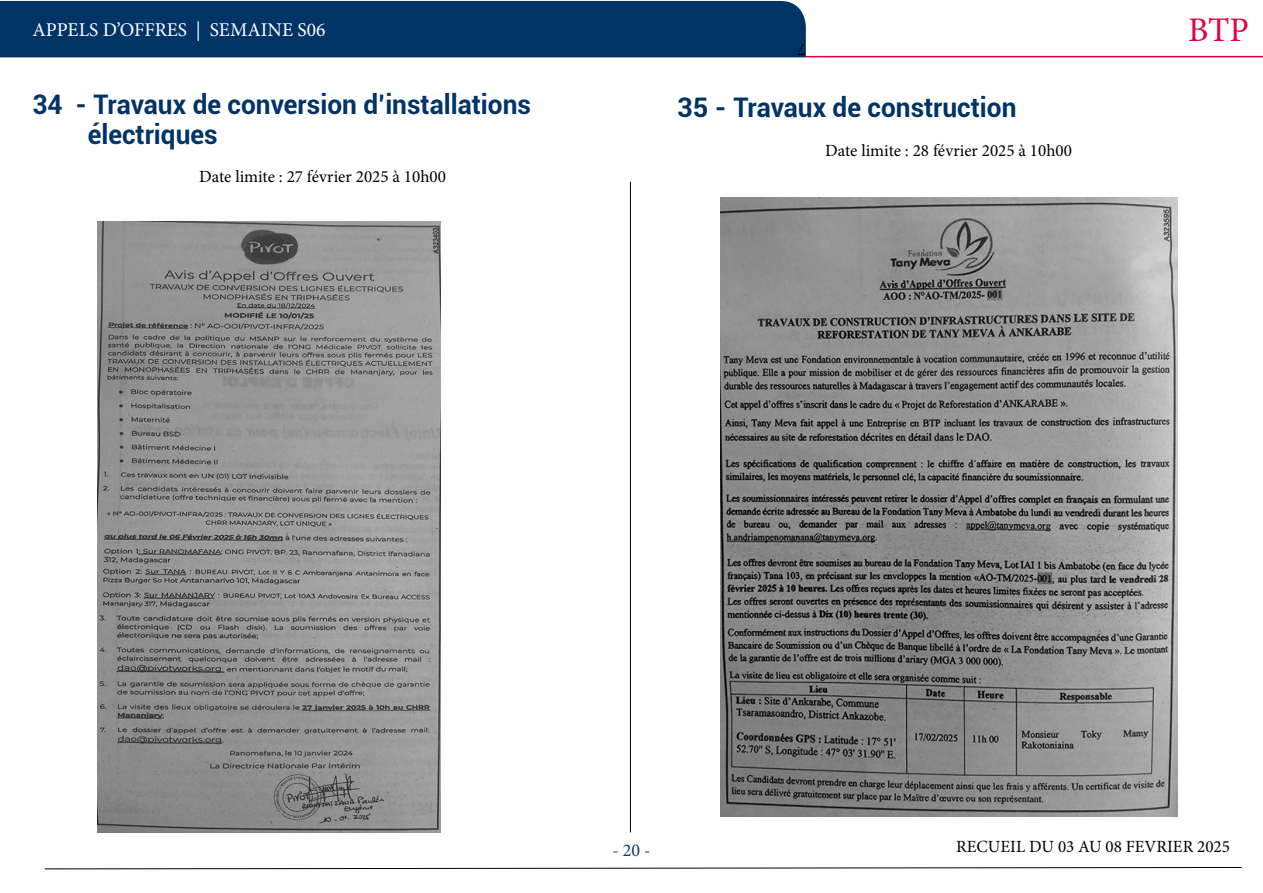
<style>
.page{position:relative;width:1263px;height:893px;background:#fff}
.page>*{position:absolute;margin:0;border:0;box-sizing:border-box;transform-origin:0 0}
.t1{font:34.5px "Minion Pro";color:#e30043}
.t2{font:700 27px/30px "Roboto";color:#036}
.t3{font:19.5px "Minion Pro";color:#fff}
.t4{font:18px "Minion Pro";color:#0b3b6c}
.t5{font:18px "Minion Pro";color:#000}
.t6{font:17.1px "Minion Pro";color:#000}
</style>
<div class="page">
<svg style="left:44px;top:867px;width:1198px;height:3px"></svg>
<hr style="left:630px;top:182px;width:1px;height:650px;background:#000">
<div style="left:0;top:1px;width:806px;height:56px;background:#003466"></div>
<hr style="left:806px;top:56px;width:457px;height:1px;background:#e30043">
<img style="left:721px;top:198px;width:457px;height:618px">
<img style="left:98px;top:221px;width:342px;height:611px">
<p class="t3" style="left:32px;top:17px;width:295px">APPELS D’OFFRES | SEMAINE S06</p>
<h2 class="t2" style="left:88px;top:88px;width:445px;text-indent:-55px">34 - Travaux de conversion d’installations électriques</h2>
<p class="t6" style="left:199px;top:165px;width:248px">Date limite : 27 février 2025 à 10h00</p>
<p class="t5" style="left:806px;top:62px;width:10px;rotate:-180deg">7</p>
<h2 class="t2" style="left:677px;top:91px;width:341px">35 - Travaux de construction</h2>
<p class="t6" style="left:825px;top:139px;width:248px">Date limite : 28 février 2025 à 10h00</p>
<h1 class="t1" style="left:1188px;top:7px;width:62px">BTP</h1>
<p class="t4" style="left:612px;top:838px;width:40px">- 20 -</p>
<p class="t6" style="left:956px;top:835px;width:275px">RECUEIL DU 03 AU 08 FEVRIER 2025</p>
</div>
